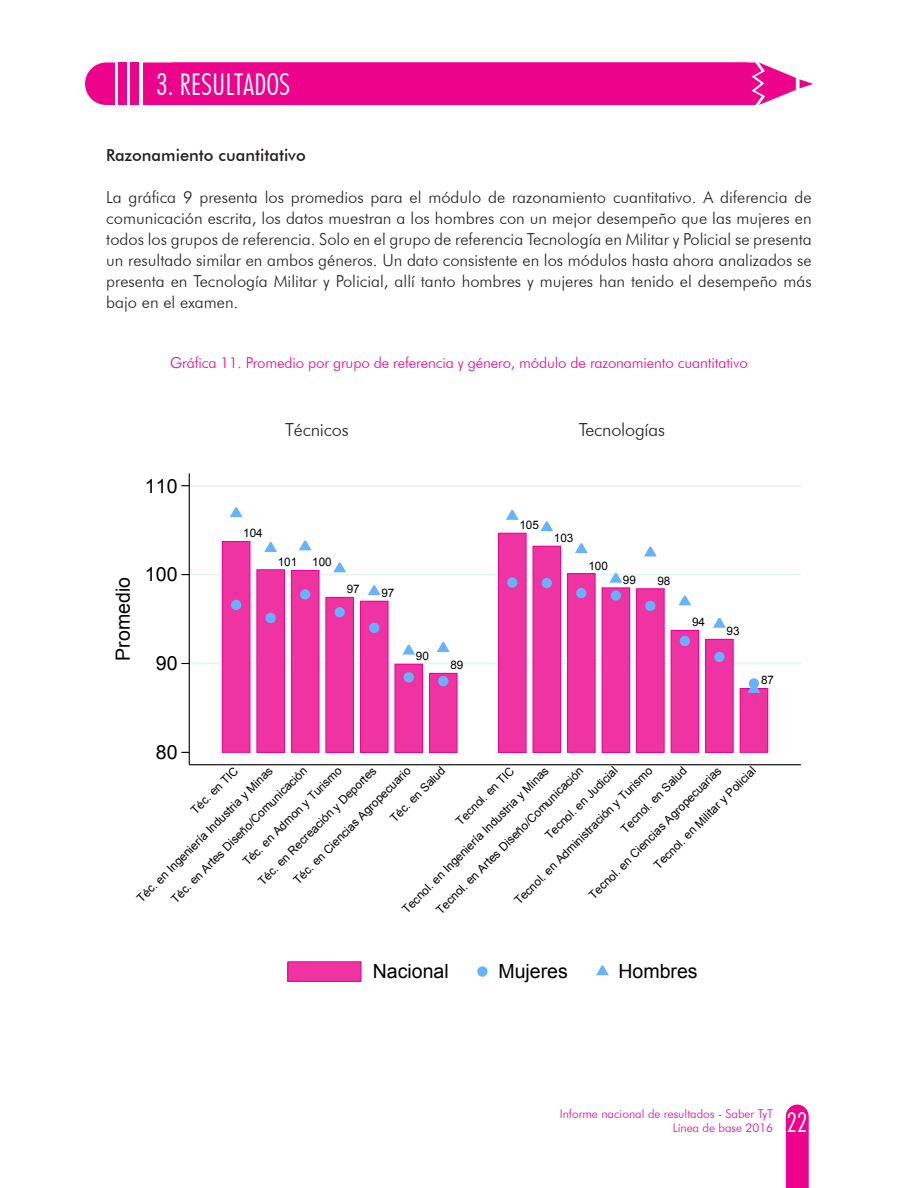
<style>
.page{position:relative;width:918px;height:1188px;background:#fff}
.page>*{position:absolute;margin:0;border:0;box-sizing:border-box;transform-origin:0 0}
.t1{font:300 condensed 30px "Futura BT";color:#fff}
.t2{font:300 condensed 27px "Futura BT";color:#fff}
.t3{font:19.5px "Arial";color:#000}
.t4{font:300 18px "Futura BT";letter-spacing:-.01em;color:#231f20}
.t5{font:300 16.5px/21px "Futura BT";color:#231f20;text-align:justify}
.t6{font:500 16.5px "Futura BT";color:#231f20}
.t7{font:300 15px "Futura BT";letter-spacing:-.01em;color:#ed028c}
.t8{font:300 12px/14.4px "Futura BT";color:#ed028c;text-align:right}
.t9{font:11.7px "Arial";color:#000}
</style>
<div class="page">
<svg style="left:786px;top:1105px;width:23px;height:83px;background:#ed0b90"></svg>
<div style="left:130px;top:63px;width:9px;height:42px;background:#ed028c"></div>
<div style="left:119px;top:63px;width:8px;height:42px;background:#ed028c"></div>
<svg style="left:85px;top:63px;width:30px;height:42px"></svg>
<div style="left:143px;top:63px;width:670px;height:42px;background:#ed028c"></div>
<hr style="left:189px;top:663px;width:612px;height:1px;background:#eaf2f3">
<hr style="left:189px;top:574px;width:612px;height:1px;background:#eaf2f3">
<hr style="left:189px;top:485px;width:612px;height:2px;background:#eaf2f3">
<div style="left:533px;top:546px;width:28px;height:206px;background:#f033a3"></div>
<div style="left:533px;top:546px;width:28px;height:206px;border:1px solid #ec008c"></div>
<div style="left:637px;top:589px;width:27px;height:163px;background:#f033a3"></div>
<div style="left:636px;top:589px;width:28px;height:163px;border:1px solid #ec008c"></div>
<div style="left:499px;top:533px;width:27px;height:219px;background:#f033a3"></div>
<div style="left:498px;top:533px;width:28px;height:219px;border:1px solid #ec008c"></div>
<div style="left:671px;top:630px;width:28px;height:122px;background:#f033a3"></div>
<div style="left:671px;top:630px;width:28px;height:122px;border:1px solid #ec008c"></div>
<div style="left:568px;top:574px;width:27px;height:178px;background:#f033a3"></div>
<div style="left:567px;top:574px;width:28px;height:178px;border:1px solid #ec008c"></div>
<div style="left:706px;top:639px;width:27px;height:113px;background:#f033a3"></div>
<div style="left:706px;top:639px;width:27px;height:113px;border:1px solid #ec008c"></div>
<div style="left:257px;top:570px;width:27px;height:182px;background:#f033a3"></div>
<div style="left:257px;top:570px;width:28px;height:182px;border:1px solid #ec008c"></div>
<div style="left:326px;top:597px;width:28px;height:155px;background:#f033a3"></div>
<div style="left:326px;top:597px;width:28px;height:155px;border:1px solid #ec008c"></div>
<div style="left:222px;top:541px;width:28px;height:211px;background:#f033a3"></div>
<div style="left:222px;top:541px;width:28px;height:211px;border:1px solid #ec008c"></div>
<div style="left:429px;top:673px;width:28px;height:79px;background:#f033a3"></div>
<div style="left:429px;top:673px;width:28px;height:79px;border:1px solid #ec008c"></div>
<div style="left:291px;top:570px;width:28px;height:182px;background:#f033a3"></div>
<div style="left:291px;top:570px;width:28px;height:182px;border:1px solid #ec008c"></div>
<div style="left:395px;top:664px;width:28px;height:88px;background:#f033a3"></div>
<div style="left:395px;top:664px;width:28px;height:88px;border:1px solid #ec008c"></div>
<div style="left:602px;top:588px;width:28px;height:164px;background:#f033a3"></div>
<div style="left:602px;top:588px;width:28px;height:164px;border:1px solid #ec008c"></div>
<div style="left:740px;top:689px;width:28px;height:63px;background:#f033a3"></div>
<div style="left:740px;top:688px;width:28px;height:64px;border:1px solid #ec008c"></div>
<div style="left:360px;top:601px;width:28px;height:151px;background:#f033a3"></div>
<div style="left:360px;top:601px;width:28px;height:151px;border:1px solid #ec008c"></div>
<div style="left:542px;top:578px;width:10px;height:10px;background:#66b2ff;border:2px solid #66b2ff;border-radius:50%"></div>
<div style="left:645px;top:601px;width:11px;height:10px;background:#66b2ff;border:2px solid #66b2ff;border-radius:50%"></div>
<div style="left:507px;top:577px;width:10px;height:11px;background:#66b2ff;border:2px solid #66b2ff;border-radius:50%"></div>
<div style="left:680px;top:636px;width:10px;height:10px;background:#66b2ff;border:2px solid #66b2ff;border-radius:50%"></div>
<div style="left:576px;top:588px;width:10px;height:10px;background:#66b2ff;border:2px solid #66b2ff;border-radius:50%"></div>
<div style="left:714px;top:652px;width:11px;height:10px;background:#66b2ff;border:2px solid #66b2ff;border-radius:50%"></div>
<div style="left:266px;top:613px;width:10px;height:10px;background:#66b2ff;border:2px solid #66b2ff;border-radius:50%"></div>
<div style="left:335px;top:607px;width:10px;height:10px;background:#66b2ff;border:2px solid #66b2ff;border-radius:50%"></div>
<div style="left:231px;top:600px;width:10px;height:10px;background:#66b2ff;border:2px solid #66b2ff;border-radius:50%"></div>
<div style="left:438px;top:676px;width:10px;height:10px;background:#66b2ff;border:2px solid #66b2ff;border-radius:50%"></div>
<div style="left:300px;top:589px;width:10px;height:10px;background:#66b2ff;border:2px solid #66b2ff;border-radius:50%"></div>
<div style="left:404px;top:672px;width:10px;height:10px;background:#66b2ff;border:2px solid #66b2ff;border-radius:50%"></div>
<div style="left:611px;top:590px;width:10px;height:11px;background:#66b2ff;border:2px solid #66b2ff;border-radius:50%"></div>
<svg style="left:749px;top:678px;width:10px;height:11px"></svg>
<div style="left:369px;top:623px;width:10px;height:10px;background:#66b2ff;border:2px solid #66b2ff;border-radius:50%"></div>
<svg style="left:540px;top:521px;width:13px;height:11px"></svg>
<svg style="left:644px;top:546px;width:13px;height:11px"></svg>
<svg style="left:506px;top:510px;width:13px;height:10px"></svg>
<svg style="left:678px;top:595px;width:14px;height:11px"></svg>
<svg style="left:575px;top:543px;width:13px;height:11px"></svg>
<svg style="left:713px;top:618px;width:13px;height:10px"></svg>
<svg style="left:264px;top:542px;width:13px;height:10px"></svg>
<svg style="left:333px;top:562px;width:13px;height:11px"></svg>
<svg style="left:230px;top:507px;width:13px;height:11px"></svg>
<svg style="left:437px;top:642px;width:13px;height:10px"></svg>
<svg style="left:299px;top:540px;width:13px;height:11px"></svg>
<svg style="left:402px;top:644px;width:13px;height:11px"></svg>
<svg style="left:609px;top:573px;width:13px;height:10px"></svg>
<svg style="left:746px;top:681px;width:16px;height:12px"></svg>
<svg style="left:368px;top:585px;width:13px;height:11px"></svg>
<hr style="left:189px;top:473px;width:1px;height:292px;background:#000">
<hr style="left:189px;top:764px;width:612px;height:1px;background:#000">
<div style="left:288px;top:962px;width:73px;height:19px;background:#f033a3"></div>
<div style="left:288px;top:962px;width:73px;height:19px;border:1px solid #ec008c"></div>
<div style="left:477px;top:966px;width:11px;height:11px;background:#66b2ff;border:2px solid #66b2ff;border-radius:50%"></div>
<svg style="left:596px;top:965px;width:13px;height:11px"></svg>
<h1 class="t1" style="left:156px;top:66px;width:136px">3. RESULTADOS</h1>
<p class="t6" style="left:106px;top:145px;width:201px">Razonamiento cuantitativo</p>
<p class="t5" style="left:106px;top:187px;width:707px">La gráfica 9 presenta los promedios para el módulo de razonamiento cuantitativo. A diferencia de comunicación escrita, los datos muestran a los hombres con un mejor desempeño que las mujeres en todos los grupos de referencia. Solo en el grupo de referencia Tecnología en Militar y Policial se presenta un resultado similar en ambos géneros. Un dato consistente en los módulos hasta ahora analizados se presenta en Tecnología Militar y Policial, allí tanto hombres y mujeres han tenido el desempeño más bajo en el examen.</p>
<p class="t7" style="left:170px;top:354px;width:579px">Gráfica 11. Promedio por grupo de referencia y género, módulo de razonamiento cuantitativo</p>
<p class="t3" style="left:145px;top:473px;width:34px">110</p>
<p class="t3" style="left:110px;top:661px;width:85px;rotate:-90deg">Promedio</p>
<p class="t3" style="left:145px;top:562px;width:34px">100</p>
<p class="t3" style="left:156px;top:651px;width:23px">90</p>
<p class="t3" style="left:156px;top:740px;width:23px">80</p>
<p class="t4" style="left:285px;top:418px;width:65px">Técnicos</p>
<p class="t4" style="left:579px;top:418px;width:88px">Tecnologías</p>
<p class="t9" style="left:243px;top:526px;width:21px">104</p>
<p class="t9" style="left:278px;top:554px;width:21px">101</p>
<p class="t9" style="left:312px;top:555px;width:21px">100</p>
<p class="t9" style="left:347px;top:581px;width:15px">97</p>
<p class="t9" style="left:381px;top:585px;width:15px">97</p>
<p class="t9" style="left:416px;top:648px;width:15px">90</p>
<p class="t9" style="left:450px;top:657px;width:15px">89</p>
<p class="t9" style="left:519px;top:517px;width:21px">105</p>
<p class="t9" style="left:554px;top:530px;width:21px">103</p>
<p class="t9" style="left:588px;top:558px;width:21px">100</p>
<p class="t9" style="left:623px;top:572px;width:15px">99</p>
<p class="t9" style="left:657px;top:573px;width:15px">98</p>
<p class="t9" style="left:692px;top:615px;width:15px">94</p>
<p class="t9" style="left:727px;top:623px;width:15px">93</p>
<p class="t9" style="left:761px;top:673px;width:15px">87</p>
<p class="t9" style="left:188px;top:806px;width:63px;rotate:-45deg">Téc. en TIC</p>
<p class="t9" style="left:387px;top:814px;width:74px;rotate:-45deg">Téc. en Salud</p>
<p class="t9" style="left:453px;top:818px;width:78px;rotate:-45deg">Tecnol. en TIC</p>
<p class="t9" style="left:542px;top:832px;width:98px;rotate:-45deg">Tecnol. en Judicial</p>
<p class="t9" style="left:651px;top:861px;width:140px;rotate:-45deg">Tecnol. en Militar y Policial</p>
<p class="t9" style="left:617px;top:825px;width:89px;rotate:-45deg">Tecnol. en Salud</p>
<p class="t9" style="left:240px;top:858px;width:136px;rotate:-45deg">Téc. en Admon y Turismo</p>
<p class="t9" style="left:290px;top:876px;width:162px;rotate:-45deg">Téc. en Ciencias Agropecuario</p>
<p class="t9" style="left:511px;top:897px;width:191px;rotate:-45deg">Tecnol. en Administración y Turismo</p>
<p class="t9" style="left:134px;top:895px;width:188px;rotate:-45deg">Téc. en Ingeniería Industria y Minas</p>
<p class="t9" style="left:255px;top:877px;width:163px;rotate:-45deg">Téc. en Recreación y Deportes</p>
<p class="t9" style="left:586px;top:892px;width:183px;rotate:-45deg">Tecnol. en Ciencias Agropecuarias</p>
<p class="t9" style="left:399px;top:906px;width:203px;rotate:-45deg">Tecnol. en Ingeniería Industria y Minas</p>
<p class="t9" style="left:168px;top:895px;width:188px;rotate:-45deg">Téc. en Artes Diseño/Comunicación</p>
<p class="t9" style="left:433px;top:906px;width:204px;rotate:-45deg">Tecnol. en Artes Diseño/Comunicación</p>
<p class="t3" style="left:373px;top:959px;width:78px">Nacional</p>
<p class="t3" style="left:498px;top:959px;width:71px">Mujeres</p>
<p class="t3" style="left:618px;top:959px;width:81px">Hombres</p>
<p class="t8" style="left:560px;top:1106px;width:215px">Informe nacional de resultados - Saber TyT<br>Línea de base 2016</p>
<h2 class="t2" style="left:787px;top:1106px;width:23px">22</h2>
</div>
